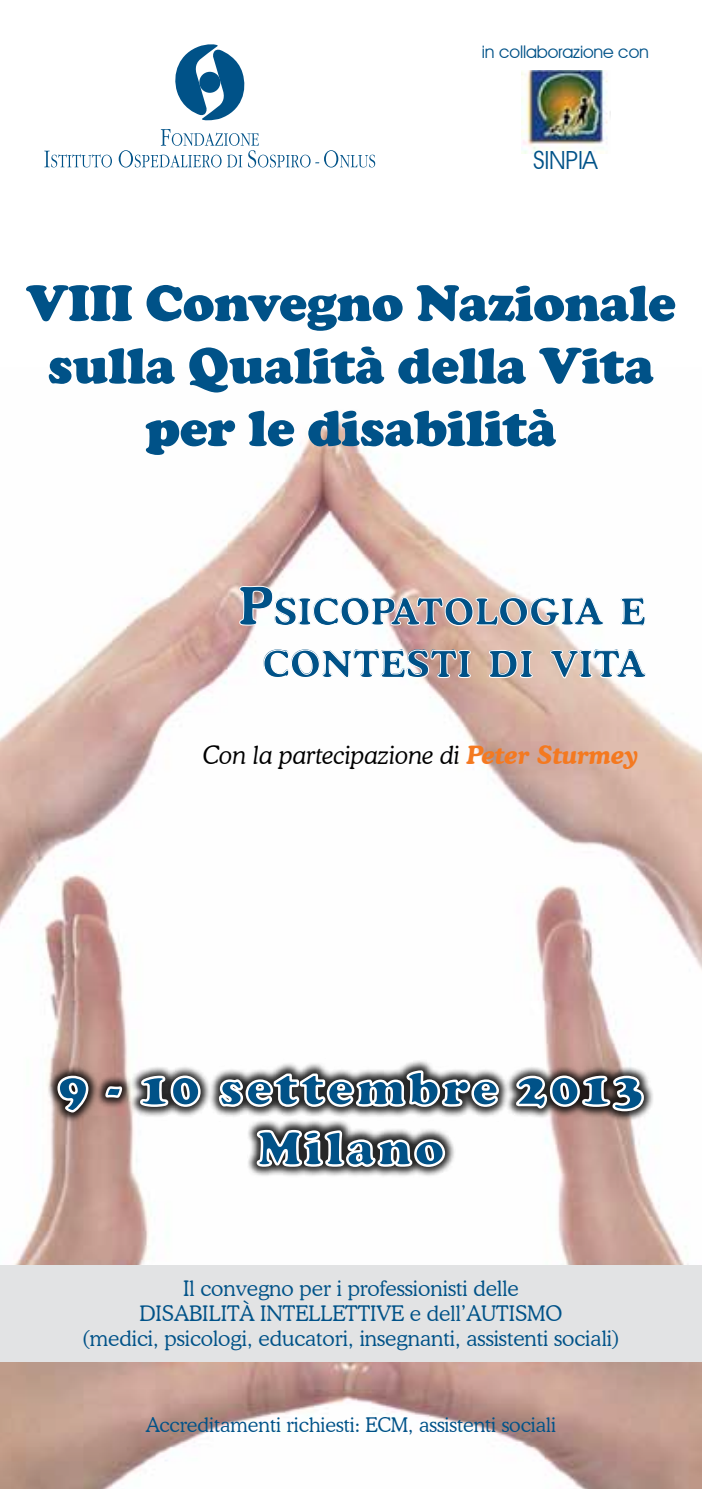
<style>
.page{position:relative;width:702px;height:1489px;background:#fff}
.page>*{position:absolute;margin:0;border:0;box-sizing:border-box;transform-origin:0 0}
.t1{font:900 52.5px/62.5px "Cooper";letter-spacing:-.005em;color:#005288;text-align:center}
.t2{font:900 50px/60px "Cooper";letter-spacing:.06em;color:#005288;text-align:center}
.t3{font:700 36.75px/52.5px "Cooper BT";letter-spacing:.03em;color:#005288;text-align:right}
.t4{font:italic 300 25px "Cooper BT";color:#000}
.t5{font:25px "Avant Garde IT Cby BT";letter-spacing:-.01em;color:#005288}
.t6{font:300 21.25px/25px "Cooper BT";color:#005288;text-align:center}
.t7{font:300 20px "Cooper BT";color:#005288}
.t8{font:17.5px "Avant Garde IT Cby BT";letter-spacing:-.01em;color:#005288}
.s1{font-size:52.5px}
.s2{font-weight:700;color:#f47920}
</style>
<div class="page">
<img style="left:0;top:420px;width:702px;height:1068px">
<svg style="left:238px;top:585px;width:366px;height:42px"></svg>
<svg style="left:620px;top:596px;width:26px;height:30px"></svg>
<svg style="left:263px;top:649px;width:208px;height:30px"></svg>
<svg style="left:488px;top:649px;width:45px;height:29px"></svg>
<svg style="left:549px;top:649px;width:98px;height:30px"></svg>
<div style="left:0;top:1265px;width:702px;height:97px;background:#e2e3e4"></div>
<div style="left:46px;top:1058px;width:609px;height:120px;background:#000;opacity:.85"></div>
<svg style="left:56px;top:1074px;width:34px;height:40px"></svg>
<svg style="left:104px;top:1084px;width:20px;height:15px"></svg>
<svg style="left:138px;top:1073px;width:64px;height:35px"></svg>
<svg style="left:514px;top:1073px;width:131px;height:39px"></svg>
<svg style="left:218px;top:1020px;width:282px;height:245px"></svg>
<svg style="left:175px;top:44px;width:70px;height:77px"></svg>
<div style="left:199px;top:72px;width:21px;height:21px;background:#005288;border-radius:50%"></div>
<svg style="left:44px;top:151px;width:68px;height:16px"></svg>
<svg style="left:119px;top:129px;width:256px;height:38px"></svg>
<img style="left:521px;top:71px;width:87px;height:82px">
<p class="t8" style="left:482px;top:41px;width:169px">in collaborazione con</p>
<p class="t5" style="left:533px;top:145px;width:66px">SINPIA</p>
<h1 class="t1" style="left:26px;top:272px;width:651px">VIII Convegno Nazionale sulla Qualità della Vita per le disabilità</h1>
<h3 class="t3" style="left:239px;top:585px;width:408px"><span class="s1">P</span>SICOPATOLOGIA E<br>CONTESTI DI VITA</h3>
<p class="t4" style="left:203px;top:739px;width:437px">Con la partecipazione di <span class="s2">Peter Sturmey</span></p>
<h2 class="t2" style="left:58px;top:1058px;width:587px">9 - 10 settembre 2013<br>Milano</h2>
<p class="t6" style="left:82px;top:1275px;width:539px">Il convegno per i professionisti delle<br>DISABILITà INTELLETTIVE e dell’AUTISMO<br>(medici, psicologi, educatori, insegnanti, assistenti sociali)</p>
<p class="t7" style="left:146px;top:1412px;width:412px">Accreditamenti richiesti: ECM, assistenti sociali</p>
</div>
